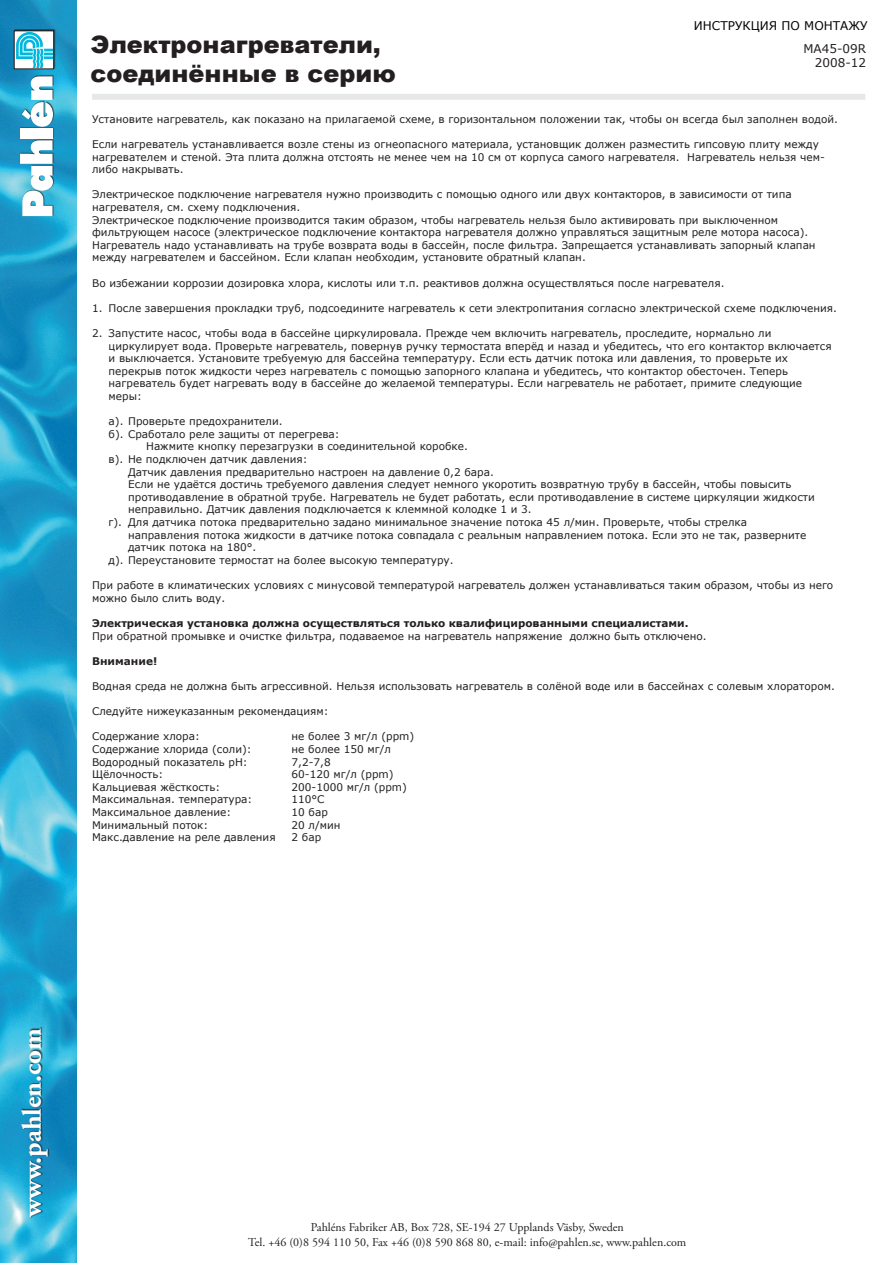
<style>
.page{position:relative;width:893px;height:1263px;background:#fff}
.page>*{position:absolute;margin:0;border:0;box-sizing:border-box;transform-origin:0 0}
.t1{font:700 27px "Adobe Garamond Pro";color:#fff}
.t2{font:900 24px/28.8px "Arial";color:#231f20}
.t3{font:12px/14.4px "Adobe Garamond Pro";color:#231f20;text-align:center}
.t4{font:12px "Verdana";color:#040503}
.t5{font:12px/14.4px "Verdana";color:#231f20;text-align:right}
.t6{font:10.5px/12.6px "Verdana";color:#231f20}
.t7{font:700 10.5px "Verdana";color:#231f20}
</style>
<div class="page">
<img style="left:0;top:0;width:77px;height:1263px">
<div style="left:21px;top:1026px;width:39px;height:237px;background:#231f20;opacity:.75"></div>
<div style="left:92px;top:94px;width:773px;height:6px;background:#e6e7e9"></div>
<div style="left:14px;top:29px;width:58px;height:205px;background:#231f20;opacity:.75"></div>
<svg style="left:16px;top:32px;width:36px;height:1px"></svg>
<div style="left:14px;top:30px;width:40px;height:39px;border:1px solid #231f20"></div>
<img style="left:16px;top:33px;width:36px;height:35px">
<svg style="left:20px;top:140px;width:33px;height:76px"></svg>
<div style="left:20px;top:128px;width:33px;height:11px;background:#fff"></div>
<svg style="left:22px;top:76px;width:31px;height:51px"></svg>
<p class="t4" style="left:694px;top:18px;width:175px">ИНСТРУКЦИЯ ПО МОНТАЖУ</p>
<h2 class="t2" style="left:91px;top:29px;width:307px">Электронагреватели, соединённые в серию</h2>
<p class="t6" style="left:92px;top:112px;width:747px">Установите нагреватель, как показано на прилагаемой схеме, в горизонтальном положении так, чтобы он всегда был заполнен водой.</p>
<p class="t6" style="left:92px;top:138px;width:734px">Если нагреватель устанавливается возле стены из огнеопасного материала, установщик должен разместить гипсовую плиту между нагревателем и стеной. Эта плита должна отстоять не менее чем на 10 см от корпуса самого нагревателя. Нагреватель нельзя чем&shy;либо накрывать.</p>
<p class="t6" style="left:92px;top:188px;width:725px">Электрическое подключение нагревателя нужно производить с помощью одного или двух контакторов, в зависимости от типа нагревателя, см. схему подключения.<br>Электрическое подключение производится таким образом, чтобы нагреватель нельзя было активировать при выключенном фильтрующем насосе (электрическое подключение контактора нагревателя должно управляться защитным реле мотора насоса).<br>Нагреватель надо устанавливать на трубе возврата воды в бассейн, после фильтра. Запрещается устанавливать запорный клапан между нагревателем и бассейном. Если клапан необходим, установите обратный клапан.</p>
<p class="t6" style="left:92px;top:276px;width:634px">Во избежании коррозии дозировка хлора, кислоты или т.п. реактивов должна осуществляться после нагревателя.</p>
<p class="t6" style="left:92px;top:301px;width:746px">1. После завершения прокладки труб, подсоедините нагреватель к сети электропитания согласно электрической схеме подключения.</p>
<p class="t6" style="left:109px;top:327px;width:725px;text-indent:-16px">2. Запустите насос, чтобы вода в бассейне циркулировала. Прежде чем включить нагреватель, проследите, нормально ли циркулирует вода. Проверьте нагреватель, повернув ручку термостата вперёд и назад и убедитесь, что его контактор включается и выключается. Установите требуемую для бассейна температуру. Если есть датчик потока или давления, то проверьте их перекрыв поток жидкости через нагреватель с помощью запорного клапана и убедитесь, что контактор обесточен. Теперь нагреватель будет нагревать воду в бассейне до желаемой температуры. Если нагреватель не работает, примите следующие меры:</p>
<p class="t6" style="left:109px;top:415px;width:175px">а). Проверьте предохранители.</p>
<p class="t6" style="left:109px;top:427px;width:233px">б). Сработало реле защиты от перегрева:</p>
<p class="t6" style="left:146px;top:440px;width:323px">Нажмите кнопку перезагрузки в соединительной коробке.</p>
<p class="t6" style="left:109px;top:453px;width:200px">в). Не подключен датчик давления:</p>
<p class="t6" style="left:128px;top:465px;width:367px">Датчик давления предварительно настроен на давление 0,2 бара.</p>
<p class="t6" style="left:128px;top:478px;width:665px">Если не удаётся достичь требуемого давления следует немного укоротить возвратную трубу в бассейн, чтобы повысить</p>
<p class="t6" style="left:128px;top:490px;width:688px">противодавление в обратной трубе. Нагреватель не будет работать, если противодавление в системе циркуляции жидкости</p>
<p class="t6" style="left:128px;top:503px;width:405px">неправильно. Датчик давления подключается к клеммной колодке 1 и 3.</p>
<p class="t6" style="left:109px;top:516px;width:640px">г). Для датчика потока предварительно задано минимальное значение потока 45 л/мин. Проверьте, чтобы стрелка</p>
<p class="t6" style="left:128px;top:528px;width:680px">направления потока жидкости в датчике потока совпадала с реальным направлением потока. Если это не так, разверните</p>
<p class="t6" style="left:128px;top:541px;width:130px">датчик потока на 180°.</p>
<p class="t6" style="left:109px;top:553px;width:347px">д). Переустановите термостат на более высокую температуру.</p>
<p class="t6" style="left:92px;top:579px;width:743px">При работе в климатических условиях с минусовой температурой нагреватель должен устанавливаться таким образом, чтобы из него можно было слить воду.</p>
<p class="t7" style="left:92px;top:616px;width:598px">Электрическая установка должна осуществляться только квалифицированными специалистами.</p>
<p class="t6" style="left:92px;top:629px;width:616px">При обратной промывке и очистке фильтра, подаваемое на нагреватель напряжение должно быть отключено.</p>
<p class="t7" style="left:92px;top:654px;width:67px">Внимание!</p>
<p class="t6" style="left:92px;top:679px;width:744px">Водная среда не должна быть агрессивной. Нельзя использовать нагреватель в солёной воде или в бассейнах с солевым хлоратором.</p>
<p class="t6" style="left:92px;top:705px;width:238px">Следуйте нижеуказанным рекомендациям:</p>
<p class="t6" style="left:92px;top:730px;width:109px">Содержание хлора:</p>
<p class="t6" style="left:292px;top:730px;width:124px">не более 3 мг/л (ррm)</p>
<p class="t6" style="left:92px;top:742px;width:161px">Содержание хлорида (соли):</p>
<p class="t6" style="left:292px;top:742px;width:101px">не более 150 мг/л</p>
<p class="t6" style="left:92px;top:755px;width:157px">Водородный показатель рН:</p>
<p class="t6" style="left:292px;top:755px;width:41px">7,2-7,8</p>
<p class="t6" style="left:92px;top:768px;width:73px">Щёлочность:</p>
<p class="t6" style="left:292px;top:768px;width:103px">60-120 мг/л (ррm)</p>
<p class="t6" style="left:92px;top:780px;width:130px">Кальциевая жёсткость:</p>
<p class="t6" style="left:292px;top:780px;width:117px">200-1000 мг/л (ррm)</p>
<p class="t6" style="left:92px;top:793px;width:162px">Максимальная. температура:</p>
<p class="t6" style="left:292px;top:793px;width:35px">110°С</p>
<p class="t6" style="left:92px;top:805px;width:141px">Максимальное давление:</p>
<p class="t6" style="left:292px;top:805px;width:38px">10 бар</p>
<p class="t6" style="left:92px;top:818px;width:118px">Минимальный поток:</p>
<p class="t6" style="left:292px;top:818px;width:51px">20 л/мин</p>
<p class="t6" style="left:92px;top:831px;width:185px">Макс.давление на реле давления</p>
<p class="t6" style="left:292px;top:831px;width:31px">2 бар</p>
<p class="t5" style="left:803px;top:41px;width:64px">MA45-09R<br>2008-12</p>
<h1 class="t1" style="left:17px;top:1217px;width:191px;rotate:-90deg">www.pahlen.com</h1>
<p class="t3" style="left:248px;top:1221px;width:440px">Pahléns Fabriker AB, Box 728, SE-194 27 Upplands Väsby, Sweden<br>Tel. +46 (0)8 594 110 50, Fax +46 (0)8 590 868 80, e-mail: info@pahlen.se, www.pahlen.com</p>
</div>
